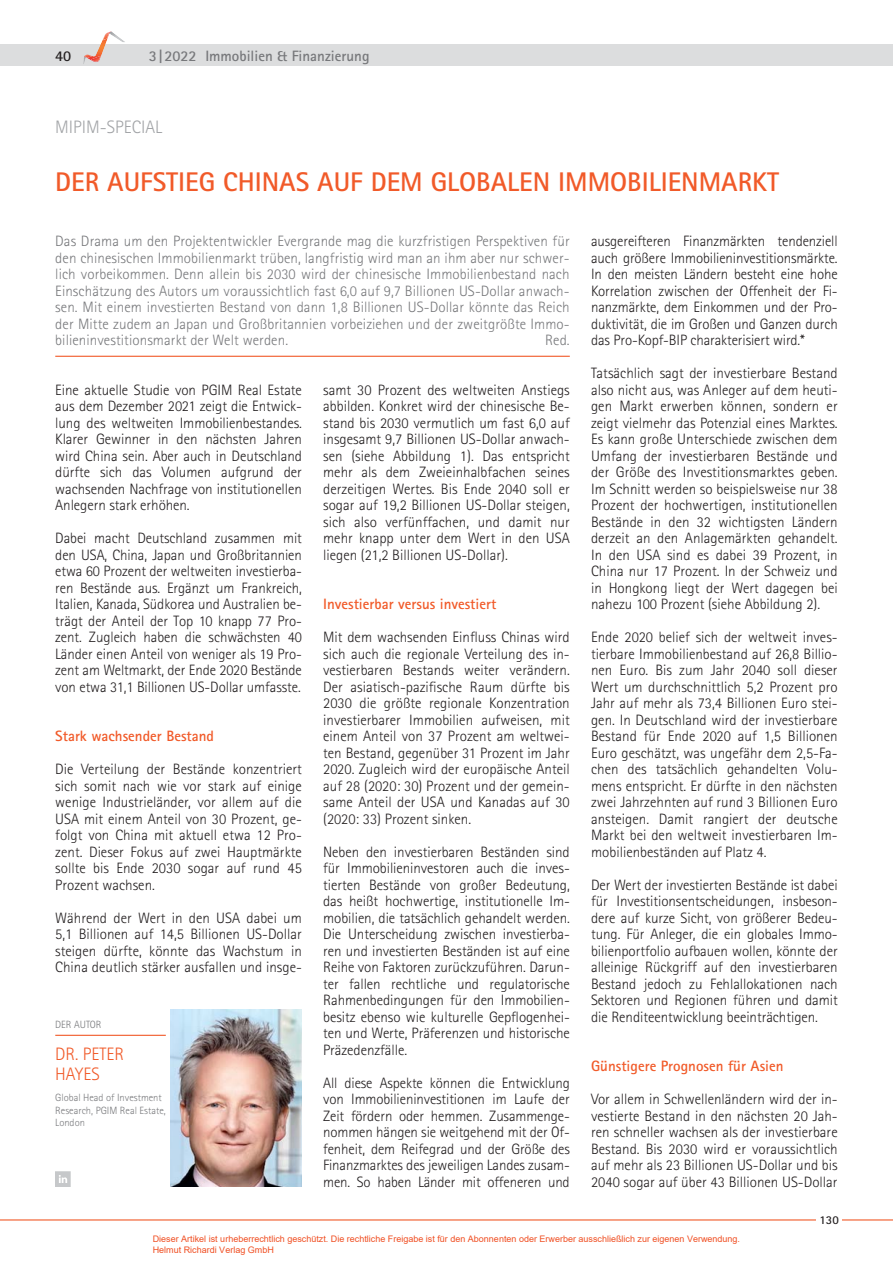
<style>
.page{position:relative;width:893px;height:1263px;background:#fff}
.page>*{position:absolute;margin:0;border:0;box-sizing:border-box;transform-origin:0 0}
.t1{font:700 27px "Rotis Sans Serif";color:#f15a29}
.t2{font:300 18px "Rotis Sans Serif";color:#a2a4a7}
.t3{font:300 18px/20.2px "Rotis Sans Serif";color:#f15a29}
.t4{font:300 15px/16.5px "Rotis Sans Serif";color:#231f20;text-align:justify}
.t5{font:300 15px/16.5px "Rotis Sans Serif";letter-spacing:.005em;color:#77787b;text-align:justify}
.t6{font:700 15px "Rotis Sans Serif";color:#f15a29}
.t7{font:700 15px "Rotis Sans Serif";color:#77787b}
.t8{font:700 15px "Rotis Sans Serif";color:#231f20}
.t9{font:700 12px "Rotis Sans Serif";color:#231f20}
.t10{font:300 10.5px/12.6px "Rotis Sans Serif";color:#77787b}
.t11{font:9px/10.8px "Arial";color:#f04f23}
.s1{font-weight:400}
</style>
<div class="page">
<hr style="left:0;top:1219px;width:893px;height:1px;background:#f15a29">
<div style="left:0;top:45px;width:893px;height:21px;background:#dcddde"></div>
<img style="left:113px;top:33px;width:12px;height:9px">
<svg style="left:83px;top:31px;width:30px;height:33px"></svg>
<div style="left:816px;top:1214px;width:26px;height:13px;background:#fff"></div>
<img style="left:170px;top:1010px;width:132px;height:176px">
<hr style="left:55px;top:1035px;width:111px;height:1px;background:#f15a29">
<hr style="left:55px;top:356px;width:515px;height:1px;background:#f15a29">
<svg style="left:55px;top:1172px;width:15px;height:15px"></svg>
<p class="t8" style="left:55px;top:50px;width:18px">40</p>
<p class="t7" style="left:149px;top:50px;width:222px">3 | 2022 Immobilien &amp; Finanzierung</p>
<p class="t2" style="left:55px;top:120px;width:108px">MIPIM-SPECIAL</p>
<h1 class="t1" style="left:55px;top:173px;width:725px">DER AUFSTIEG CHINAS AUF DEM GLOBALEN IMMOBILIENMARKT</h1>
<p class="t5" style="left:55px;top:234px;width:516px">Das Drama um den Projektentwickler Evergrande mag die kurzfristigen Perspektiven für den chinesischen Immobilienmarkt trüben, langfristig wird man an ihm aber nur schwer&shy;lich vorbeikommen. Denn allein bis 2030 wird der chinesische Immobilienbestand nach Einschätzung des Autors um voraussichtlich fast 6,0 auf 9,7 Billionen US-Dollar anwach&shy;sen. Mit einem investierten Bestand von dann 1,8 Billionen US-Dollar könnte das Reich der Mitte zudem an Japan und Großbritannien vorbeiziehen und der zweitgrößte Immo&shy;bilieninvestitionsmarkt der Welt werden.</p>
<p class="t5" style="left:545px;top:333px;width:26px">Red.</p>
<p class="t4" style="left:55px;top:383px;width:248px">Eine aktuelle Studie von PGIM Real Estate aus dem Dezember 2021 zeigt die Entwick&shy;lung des weltweiten Immobilienbestandes.<br>Klarer Gewinner in den nächsten Jahren wird China sein. Aber auch in Deutschland dürfte sich das Volumen aufgrund der wachsenden Nachfrage von institutionellen Anlegern stark erhöhen.</p>
<p class="t4" style="left:55px;top:531px;width:248px">Dabei macht Deutschland zusammen mit den USA, China, Japan und Großbritannien etwa 60 Prozent der weltweiten investierba&shy;ren Bestände aus. Ergänzt um Frankreich, Italien, Kanada, Südkorea und Australien be&shy;trägt der Anteil der Top 10 knapp 77 Pro&shy;zent. Zugleich haben die schwächsten 40<br>Länder einen Anteil von weniger als 19 Pro&shy;zent am Weltmarkt, der Ende 2020 Bestände von etwa 31,1 Billionen US-Dollar umfasste.</p>
<p class="t6" style="left:55px;top:731px;width:160px">Stark wachsender Bestand</p>
<p class="t4" style="left:55px;top:762px;width:248px">Die Verteilung der Bestände konzentriert sich somit nach wie vor stark auf einige wenige Industrieländer, vor allem auf die USA mit einem Anteil von 30 Prozent, ge&shy;folgt von China mit aktuell etwa 12 Pro&shy;zent. Dieser Fokus auf zwei Hauptmärkte sollte bis Ende 2030 sogar auf rund 45<br>Prozent wachsen.</p>
<p class="t4" style="left:55px;top:911px;width:248px">Während der Wert in den USA dabei um 5,1 Billionen auf 14,5 Billionen US-Dollar steigen dürfte, könnte das Wachstum in China deutlich stärker ausfallen und insge-</p>
<p class="t10" style="left:55px;top:1019px;width:48px">DER AUTOR</p>
<p class="t3" style="left:55px;top:1045px;width:70px">DR. PETER<br>HAYES</p>
<p class="t10" style="left:55px;top:1092px;width:112px">Global Head of Investment<br>Research, PGIM Real Estate,<br>London</p>
<p class="t4" style="left:323px;top:383px;width:248px">samt 30 Prozent des weltweiten Anstiegs abbilden. Konkret wird der chinesische Be&shy;stand bis 2030 vermutlich um fast 6,0 auf insgesamt 9,7 Billionen US-Dollar anwach&shy;sen (siehe Abbildung 1). Das entspricht mehr als dem Zweieinhalbfachen seines derzeitigen Wertes. Bis Ende 2040 soll er sogar auf 19,2 Billionen US-Dollar steigen, sich also verfünffachen, und damit nur mehr knapp unter dem Wert in den USA liegen (21,2 Billionen US-Dollar).</p>
<p class="t6" style="left:323px;top:599px;width:175px">Investierbar versus investiert</p>
<p class="t4" style="left:323px;top:630px;width:248px">Mit dem wachsenden Einfluss Chinas wird sich auch die regionale Verteilung des in&shy;vestierbaren Bestands weiter verändern.<br>Der asiatisch-pazifische Raum dürfte bis 2030 die größte regionale Konzentration investierbarer Immobilien aufweisen, mit einem Anteil von 37 Prozent am weltwei&shy;ten Bestand, gegenüber 31 Prozent im Jahr 2020. Zugleich wird der europäische Anteil auf 28 (2020: 30) Prozent und der gemein&shy;same Anteil der USA und Kanadas auf 30 (2020: 33) Prozent sinken.</p>
<p class="t4" style="left:323px;top:845px;width:248px">Neben den investierbaren Beständen sind für Immobilieninvestoren auch die inves&shy;tierten Bestände von großer Bedeutung, das heißt hochwertige, institutionelle Im&shy;mobilien, die tatsächlich gehandelt werden.<br>Die Unterscheidung zwischen investierba&shy;ren und investierten Beständen ist auf eine Reihe von Faktoren zurückzuführen. Darun&shy;ter fallen rechtliche und regulatorische Rahmenbedingungen für den Immobilien&shy;besitz ebenso wie kulturelle Gepflogenhei&shy;ten und Werte, Präferenzen und historische Präzedenzfälle.</p>
<p class="t4" style="left:323px;top:1076px;width:248px">All diese Aspekte können die Entwicklung von Immobilieninvestitionen im Laufe der Zeit fördern oder hemmen. Zusammenge&shy;nommen hängen sie weitgehend mit der Of&shy;fenheit, dem Reifegrad und der Größe des Finanzmarktes des jeweiligen Landes zusam&shy;men. So haben Länder mit offeneren und</p>
<p class="t4" style="left:591px;top:234px;width:248px">ausgereifteren Finanzmärkten tendenziell auch größere Immobilieninvestitionsmärkte.<br>In den meisten Ländern besteht eine hohe Korrelation zwischen der Offenheit der Fi&shy;nanzmärkte, dem Einkommen und der Pro&shy;duktivität, die im Großen und Ganzen durch das Pro-Kopf-BIP charakterisiert wird.<span class="s1">*</span></p>
<p class="t4" style="left:591px;top:366px;width:248px">Tatsächlich sagt der investierbare Bestand also nicht aus, was Anleger auf dem heuti&shy;gen Markt erwerben können, sondern er zeigt vielmehr das Potenzial eines Marktes.<br>Es kann große Unterschiede zwischen dem Umfang der investierbaren Bestände und der Größe des Investitionsmarktes geben.<br>Im Schnitt werden so beispielsweise nur 38<br>Prozent der hochwertigen, institutionellen Bestände in den 32 wichtigsten Ländern derzeit an den Anlagemärkten gehandelt.<br>In den USA sind es dabei 39 Prozent, in China nur 17 Prozent. In der Schweiz und in Hongkong liegt der Wert dagegen bei nahezu 100 Prozent (siehe Abbildung 2).</p>
<p class="t4" style="left:591px;top:630px;width:248px">Ende 2020 belief sich der weltweit inves&shy;tierbare Immobilienbestand auf 26,8 Billio&shy;nen Euro. Bis zum Jahr 2040 soll dieser Wert um durchschnittlich 5,2 Prozent pro Jahr auf mehr als 73,4 Billionen Euro stei&shy;gen. In Deutschland wird der investierbare Bestand für Ende 2020 auf 1,5 Billionen Euro geschätzt, was ungefähr dem 2,5-Fa&shy;chen des tatsächlich gehandelten Volu&shy;mens entspricht. Er dürfte in den nächsten zwei Jahrzehnten auf rund 3 Billionen Euro ansteigen. Damit rangiert der deutsche Markt bei den weltweit investierbaren Im&shy;mobilienbeständen auf Platz 4.</p>
<p class="t4" style="left:591px;top:878px;width:248px">Der Wert der investierten Bestände ist dabei für Investitionsentscheidungen, insbeson&shy;dere auf kurze Sicht, von größerer Bedeu&shy;tung. Für Anleger, die ein globales Immo&shy;bilienportfolio aufbauen wollen, könnte der alleinige Rückgriff auf den investierbaren Bestand jedoch zu Fehlallokationen nach Sektoren und Regionen führen und damit die Renditeentwicklung beeinträchtigen.</p>
<p class="t6" style="left:591px;top:1061px;width:194px">Günstigere Prognosen für Asien</p>
<p class="t4" style="left:591px;top:1092px;width:248px">Vor allem in Schwellenländern wird der in&shy;vestierte Bestand in den nächsten 20 Jah&shy;ren schneller wachsen als der investierbare Bestand. Bis 2030 wird er voraussichtlich auf mehr als 23 Billionen US-Dollar und bis 2040 sogar auf über 43 Billionen US-Dollar</p>
<p class="t9" style="left:819px;top:1215px;width:21px">130</p>
<p class="t11" style="left:153px;top:1233px;width:589px">Dieser Artikel ist urheberrechtlich geschützt. Die rechtliche Freigabe ist für den Abonnenten oder Erwerber ausschließlich zur eigenen Verwendung.<br>Helmut Richardi Verlag GmbH</p>
</div>
